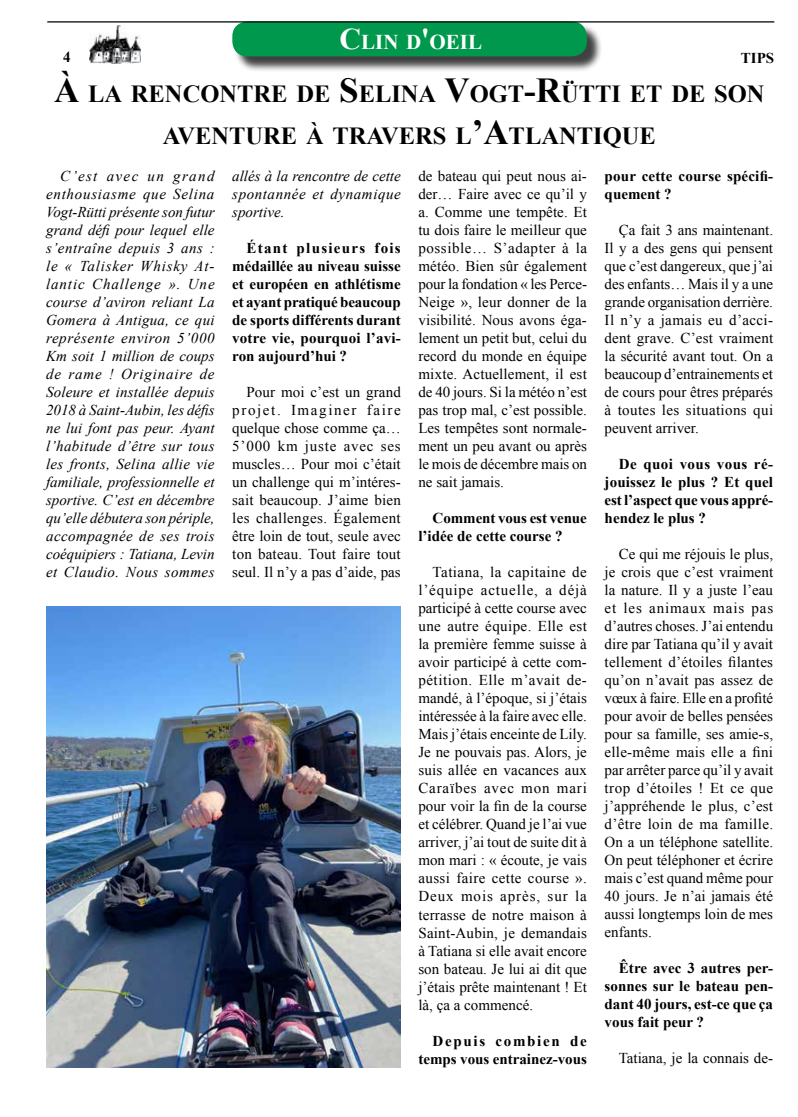
<style>
.page{position:relative;width:798px;height:1117px;background:#fff}
.page>*{position:absolute;margin:0;border:0;box-sizing:border-box;transform-origin:0 0}
.t1{font:700 24.5px/42px "Times New Roman";color:#000;text-align:center}
.t2{font:700 21px "Times New Roman";color:#fff}
.t3{font:15px/18px "Times New Roman";color:#000;text-align:justify}
.t4{font:italic 15px/18px "Times New Roman";color:#000;text-align:justify}
.t5{font:700 15px/18px "Times New Roman";color:#000;text-align:justify}
.s1{font-size:30px}
.s2{font-size:35px}
</style>
<div class="page">
<div style="left:234px;top:23px;width:368px;height:49px;background:#000;opacity:.75"></div>
<div style="left:232px;top:22px;width:354px;height:34px;background:#00984c;border-radius:15px"></div>
<img style="left:89px;top:26px;width:52px;height:37px">
<hr style="left:47px;top:21px;width:727px;height:2px;background:#000">
<img style="left:46px;top:606px;width:354px;height:461px">
<h2 class="t2" style="left:339px;top:28px;width:144px"><span class="s1">C</span>LIN D<span class="s1">'</span>OEIL</h2>
<p class="t5" style="left:63px;top:48px;width:9px">4</p>
<p class="t5" style="left:740px;top:48px;width:35px">TIPS</p>
<h1 class="t1" style="left:54px;top:72px;width:711px"><span class="s2">À</span> LA RENCONTRE DE <span class="s2">S</span>ELINA <span class="s2">V</span>OGT<span class="s2">-R</span>ÜTTI ET DE SON<br>AVENTURE À TRAVERS L<span class="s2">’A</span>TLANTIQUE</h1>
<p class="t4" style="left:46px;top:166px;width:170px;text-indent:14px">C’est avec un grand enthousiasme que Selina Vogt-Rütti présente son futur grand défi pour lequel elle s’entraîne depuis 3 ans : le « Talisker Whisky At&shy;lantic Challenge ». Une course d’aviron reliant La Gomera à Antigua, ce qui représente environ 5’000<br>Km soit 1 million de coups de rame ! Originaire de Soleure et installée depuis 2018 à Saint-Aubin, les défis ne lui font pas peur. Ayant l’habitude d’être sur tous les fronts, Selina allie vie familiale, professionnelle et sportive. C’est en décembre qu’elle débutera son périple, accompagnée de ses trois coéquipiers : Tatiana, Levin et Claudio. Nous sommes</p>
<p class="t4" style="left:232px;top:166px;width:170px">allés à la rencontre de cette spontannée et dynamique sportive.</p>
<p class="t5" style="left:232px;top:238px;width:170px;text-indent:14px">Étant plusieurs fois médaillée au niveau suisse et européen en athlétisme et ayant pratiqué beaucoup de sports différents durant votre vie, pourquoi l’avi&shy;ron aujourd’hui ?</p>
<p class="t3" style="left:232px;top:383px;width:170px;text-indent:14px">Pour moi c’est un grand projet. Imaginer faire quelque chose comme ça… 5’000 km juste avec ses muscles… Pour moi c’était un challenge qui m’intéres&shy;sait beaucoup. J’aime bien les challenges. Également être loin de tout, seule avec ton bateau. Tout faire tout seul. Il n’y a pas d’aide, pas</p>
<p class="t3" style="left:418px;top:167px;width:170px">de bateau qui peut nous ai&shy;der… Faire avec ce qu’il y a. Comme une tempête. Et tu dois faire le meilleur que possible… S’adapter à la météo. Bien sûr également pour la fondation « les Perce-Neige », leur donner de la visibilité. Nous avons éga&shy;lement un petit but, celui du record du monde en équipe mixte. Actuellement, il est de 40 jours. Si la météo n’est pas trop mal, c’est possible.<br>Les tempêtes sont normale&shy;ment un peu avant ou après le mois de décembre mais on ne sait jamais.</p>
<p class="t5" style="left:418px;top:508px;width:170px;text-indent:14px">Comment vous est venue l’idée de cette course ?</p>
<p class="t3" style="left:418px;top:563px;width:170px;text-indent:14px">Tatiana, la capitaine de l’équipe actuelle, a déjà participé à cette course avec une autre équipe. Elle est la première femme suisse à avoir participé à cette com&shy;pétition. Elle m’avait de&shy;mandé, à l’époque, si j’étais intéressée à la faire avec elle.<br>Mais j’étais enceinte de Lily.<br>Je ne pouvais pas. Alors, je suis allée en vacances aux Caraïbes avec mon mari pour voir la fin de la course et célébrer. Quand je l’ai vue arriver, j’ai tout de suite dit à mon mari : « écoute, je vais aussi faire cette course ».<br>Deux mois après, sur la terrasse de notre maison à Saint-Aubin, je demandais à Tatiana si elle avait encore son bateau. Je lui ai dit que j’étais prête maintenant ! Et là, ça a commencé.</p>
<p class="t5" style="left:418px;top:1030px;width:170px;text-align:right">Depuis combien de temps vous entrainez-vous</p>
<p class="t5" style="left:604px;top:166px;width:170px">pour cette course spécifi&shy;quement ?</p>
<p class="t3" style="left:604px;top:220px;width:170px;text-indent:14px">Ça fait 3 ans maintenant.<br>Il y a des gens qui pensent que c’est dangereux, que j’ai des enfants… Mais il y a une grande organisation derrière.<br>Il n’y a jamais eu d’acci&shy;dent grave. C’est vraiment la sécurité avant tout. On a beaucoup d’entrainements et de cours pour êtres préparés à toutes les situations qui peuvent arriver.</p>
<p class="t5" style="left:604px;top:454px;width:170px;text-indent:14px">De quoi vous vous ré&shy;jouissez le plus ? Et quel est l’aspect que vous appré&shy;hendez le plus ?</p>
<p class="t3" style="left:604px;top:544px;width:170px;text-indent:14px">Ce qui me réjouis le plus, je crois que c’est vraiment la nature. Il y a juste l’eau et les animaux mais pas d’autres choses. J’ai entendu dire par Tatiana qu’il y avait tellement d’étoiles filantes qu’on n’avait pas assez de vœux à faire. Elle en a profité pour avoir de belles pensées pour sa famille, ses amie-s, elle-même mais elle a fini par arrêter parce qu’il y avait trop d’étoiles ! Et ce que j’appréhende le plus, c’est d’être loin de ma famille.<br>On a un téléphone satellite.<br>On peut téléphoner et écrire mais c’est quand même pour 40 jours. Je n’ai jamais été aussi longtemps loin de mes enfants.</p>
<p class="t5" style="left:604px;top:958px;width:170px;text-indent:14px">Être avec 3 autres per&shy;sonnes sur le bateau pen&shy;dant 40 jours, est-ce que ça vous fait peur ?</p>
<p class="t3" style="left:618px;top:1048px;width:156px">Tatiana, je la connais de-</p>
</div>
